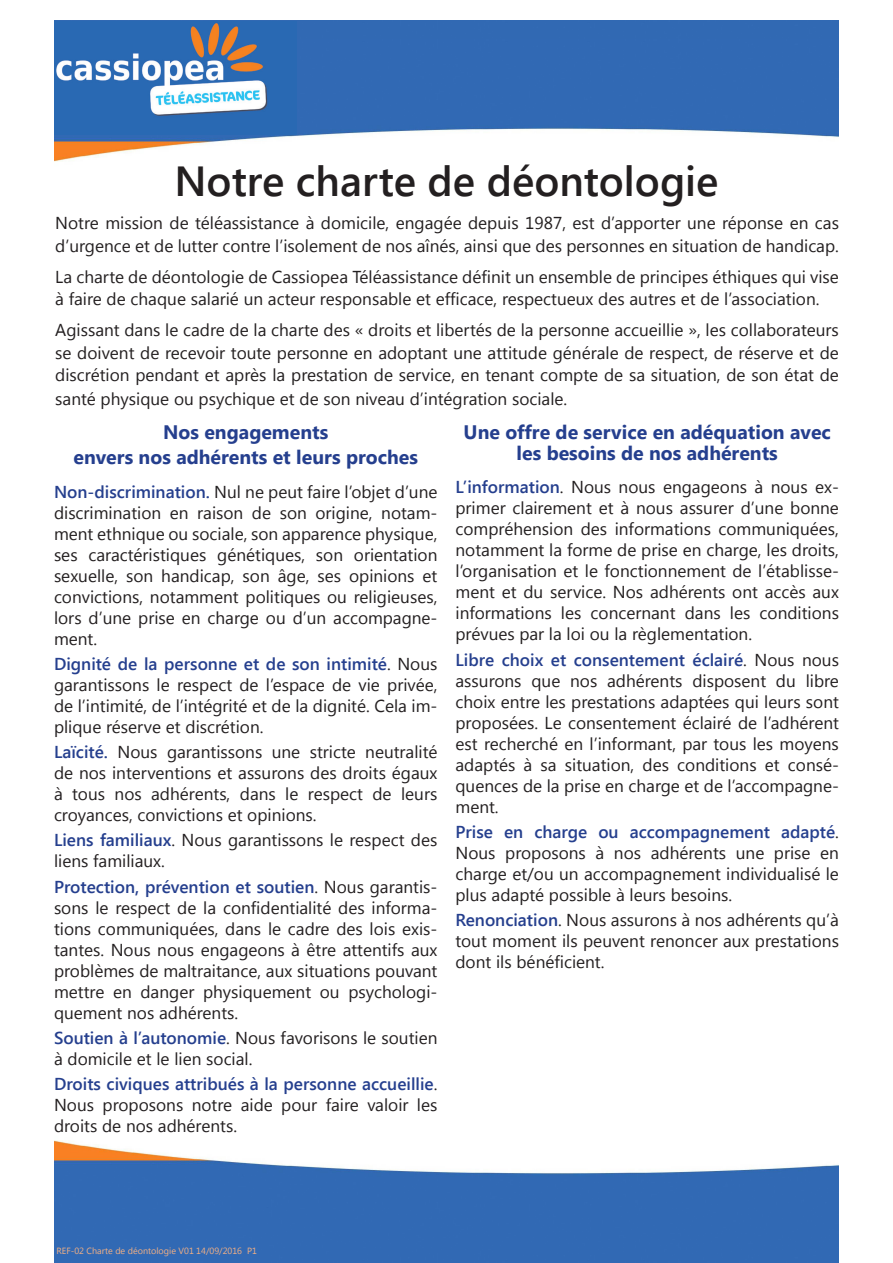
<style>
.page{position:relative;width:893px;height:1263px;background:#fff}
.page>*{position:absolute;margin:0;border:0;box-sizing:border-box;transform-origin:0 0}
.t1{font:600 42px "Segoe UI";color:#231f20}
.t2{font:700 19.5px/21px "Segoe UI";color:#253f8e;text-align:center}
.t3{font:17.25px/21px "Segoe UI";color:#231f20;text-align:justify}
.t4{font:9px "Segoe UI";color:#f4b083}
.s1{font-weight:600;color:#253f8e}
</style>
<div class="page">
<div style="left:297px;top:21px;width:542px;height:18px;background:#3169b3"></div>
<img style="left:54px;top:39px;width:785px;height:123px">
<img style="left:54px;top:1140px;width:785px;height:123px">
<img style="left:54px;top:21px;width:243px;height:114px">
<p class="t1" style="left:174px;top:152px;width:546px">Notre charte de déontologie</p>
<p class="t3" style="left:55px;top:211px;width:785px;line-height:22.5px">Notre mission de téléassistance à domicile, engagée depuis 1987, est d’apporter une réponse en cas d’urgence et de lutter contre l’isolement de nos aînés, ainsi que des personnes en situation de handicap.</p>
<p class="t3" style="left:55px;top:265px;width:785px;line-height:22.5px">La charte de déontologie de Cassiopea Téléassistance définit un ensemble de principes éthiques qui vise à faire de chaque salarié un acteur responsable et efficace, respectueux des autres et de l’association.</p>
<p class="t3" style="left:55px;top:318px;width:785px;line-height:23px">Agissant dans le cadre de la charte des « droits et libertés de la personne accueillie », les collaborateurs se doivent de recevoir toute personne en adoptant une attitude générale de respect, de réserve et de discrétion pendant et après la prestation de service, en tenant compte de sa situation, de son état de santé physique ou psychique et de son niveau d’intégration sociale.</p>
<p class="t2" style="left:163px;top:420px;width:167px">Nos engagements</p>
<p class="t2" style="left:74px;top:445px;width:346px">envers nos adhérents et leurs proches</p>
<p class="t3" style="left:54px;top:480px;width:385px"><span class="s1">Non-discrimination.</span> Nul ne peut faire l’objet d’une discrimination en raison de son origine, notam&shy;ment ethnique ou sociale, son apparence physique, ses caractéristiques génétiques, son orientation sexuelle, son handicap, son âge, ses opinions et convictions, notamment politiques ou religieuses, lors d’une prise en charge ou d’un accompagne&shy;ment.</p>
<p class="t3" style="left:54px;top:652px;width:385px"><span class="s1">Dignité de la personne et de son intimité</span>. Nous garantissons le respect de l’espace de vie privée, de l’intimité, de l’intégrité et de la dignité. Cela im&shy;plique réserve et discrétion.</p>
<p class="t3" style="left:54px;top:741px;width:385px"><span class="s1">Laïcité.</span> Nous garantissons une stricte neutralité de nos interventions et assurons des droits égaux à tous nos adhérents, dans le respect de leurs croyances, convictions et opinions.</p>
<p class="t3" style="left:54px;top:829px;width:385px"><span class="s1">Liens familiaux</span>. Nous garantissons le respect des liens familiaux.</p>
<p class="t3" style="left:54px;top:875px;width:385px"><span class="s1">Protection, prévention et soutien</span>. Nous garantis&shy;sons le respect de la confidentialité des informa&shy;tions communiquées, dans le cadre des lois exis&shy;tantes. Nous nous engageons à être attentifs aux problèmes de maltraitance, aux situations pouvant mettre en danger physiquement ou psychologi&shy;quement nos adhérents.</p>
<p class="t3" style="left:54px;top:1026px;width:385px"><span class="s1">Soutien à l’autonomie</span>. Nous favorisons le soutien à domicile et le lien social.</p>
<p class="t3" style="left:54px;top:1073px;width:385px"><span class="s1">Droits civiques attribués à la personne accueillie</span>.<br>Nous proposons notre aide pour faire valoir les droits de nos adhérents.</p>
<p class="t2" style="left:464px;top:420px;width:369px">Une offre de service en adéquation avec les besoins de nos adhérents</p>
<p class="t3" style="left:455px;top:476px;width:385px"><span class="s1">L’information</span>. Nous nous engageons à nous ex&shy;primer clairement et à nous assurer d’une bonne compréhension des informations communiquées, notamment la forme de prise en charge, les droits, l’organisation et le fonctionnement de l’établisse&shy;ment et du service. Nos adhérents ont accès aux informations les concernant dans les conditions prévues par la loi ou la règlementation.</p>
<p class="t3" style="left:455px;top:648px;width:385px"><span class="s1">Libre choix et consentement éclairé</span>. Nous nous assurons que nos adhérents disposent du libre choix entre les prestations adaptées qui leurs sont proposées. Le consentement éclairé de l’adhérent est recherché en l’informant, par tous les moyens adaptés à sa situation, des conditions et consé&shy;quences de la prise en charge et de l’accompagne&shy;ment.</p>
<p class="t3" style="left:455px;top:820px;width:385px"><span class="s1">Prise en charge ou accompagnement adapté</span>.<br>Nous proposons à nos adhérents une prise en charge et/ou un accompagnement individualisé le plus adapté possible à leurs besoins.</p>
<p class="t3" style="left:455px;top:909px;width:385px"><span class="s1">Renonciation</span>. Nous assurons à nos adhérents qu’à tout moment ils peuvent renoncer aux prestations dont ils bénéficient.</p>
<p class="t4" style="left:56px;top:1245px;width:202px">REF-02 Charte de déontologie V01 14/09/2016 P1</p>
</div>
